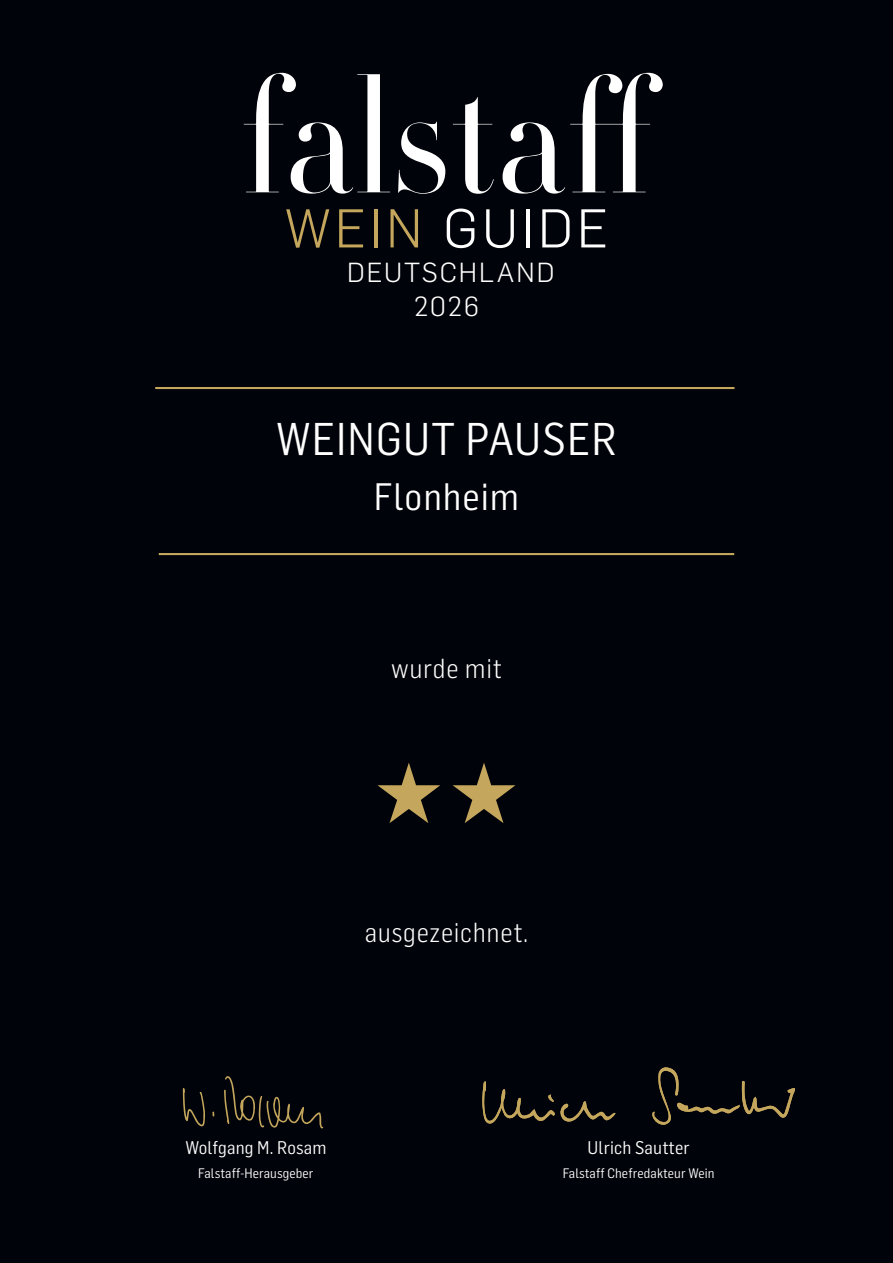
<style>
.page{position:relative;width:893px;height:1263px;background:#000309}
.page>*{position:absolute;margin:0;border:0;box-sizing:border-box;transform-origin:0 0}
.t1{font:300 160.65px "HTF Didot L96";color:#fff}
.t2{font:300 53.55px "Flama";letter-spacing:.075em;color:#fff}
.t3{font:45px "Flama Semicondensed";letter-spacing:.025em;color:#fff}
.t4{font:37.5px "Flama Semicondensed";letter-spacing:.025em;color:#fff}
.t5{font:300 27px "Flama Semicondensed";letter-spacing:.025em;color:#fff}
.t6{font:300 27px/33.8px "Flama";letter-spacing:.075em;color:#fff;text-align:center}
.t7{font:18px "Flama Semicondensed";letter-spacing:.01em;color:#fff}
.t8{font:13.5px "Flama Semicondensed";letter-spacing:.01em;color:#fff}
.s1{color:#c4a65c}
</style>
<div class="page">
<hr style="left:159px;top:553px;width:575px;height:2px;background:#c4a65c">
<hr style="left:155px;top:387px;width:579px;height:2px;background:#c4a65c">
<svg style="left:183px;top:1088px;width:22px;height:38px"></svg>
<svg style="left:224px;top:1076px;width:99px;height:52px"></svg>
<svg style="left:482px;top:1067px;width:313px;height:58px"></svg>
<h1 class="t1" style="left:240px;top:23px;width:424px">falstaff</h1>
<h2 class="t2" style="left:285px;top:192px;width:325px"><span class="s1">WEIN</span> GUIDE</h2>
<h3 class="t6" style="left:347px;top:254px;width:209px">DEUTSCHLAND<br>2026</h3>
<h3 class="t3" style="left:276px;top:411px;width:342px">WEINGUT PAUSER</h3>
<h3 class="t4" style="left:374px;top:473px;width:147px">Flonheim</h3>
<h3 class="t5" style="left:391px;top:651px;width:112px">wurde mit</h3>
<h3 class="t5" style="left:365px;top:915px;width:165px">ausgezeichnet.</h3>
<h3 class="t7" style="left:185px;top:1136px;width:143px">Wolfgang M. Rosam</h3>
<p class="t8" style="left:198px;top:1164px;width:117px">Falstaff-Herausgeber</p>
<h3 class="t7" style="left:588px;top:1136px;width:104px">Ulrich Sautter</h3>
<p class="t8" style="left:563px;top:1164px;width:153px">Falstaff Chefredakteur Wein</p>
</div>
